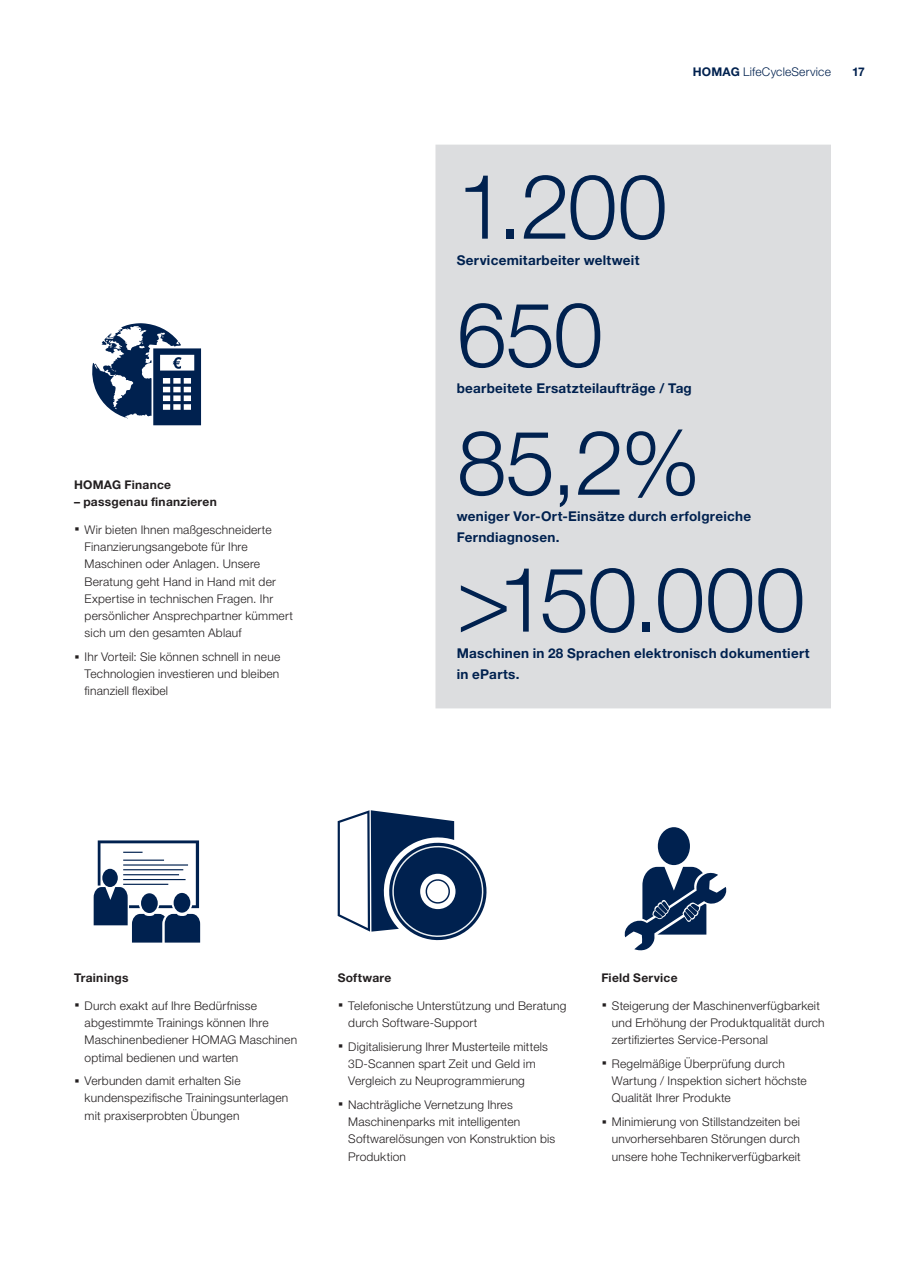
<style>
.page{position:relative;width:905px;height:1275px;background:#fff}
.page>*{position:absolute;margin:0;border:0;box-sizing:border-box;transform-origin:0 0}
.t1{font:300 90px "Helvetica Neue LTW1 G";letter-spacing:-.015em;color:#00214f}
.t2{font:700 13.5px/20.4px "Helvetica Neue LTW1 G";letter-spacing:.02em;color:#00214f}
.t3{font:300 12px/17.2px "Helvetica Neue LTW1 G";letter-spacing:.015em;color:#231f20}
.t4{font:700 12px "Helvetica Neue LTW1 G";letter-spacing:.025em;color:#231f20}
.t5{font:300 12px "Helvetica Neue LTW1 G";letter-spacing:.015em;color:#00214f}
.t6{font:700 12px "Helvetica Neue LTW1 G";color:#00214f}
.s1{font-weight:700;font-size:21px}
.s2{font-weight:700}
</style>
<div class="page">
<div style="left:658px;top:827px;width:32px;height:38px;background:#00214f;border-radius:50%"></div>
<svg style="left:624px;top:867px;width:103px;height:84px"></svg>
<svg style="left:338px;top:810px;width:148px;height:130px"></svg>
<svg style="left:94px;top:840px;width:106px;height:102px"></svg>
<div style="left:174px;top:893px;width:16px;height:20px;background:#00214f;border-radius:50%"></div>
<svg style="left:92px;top:323px;width:109px;height:102px"></svg>
<div style="left:435px;top:145px;width:396px;height:563px;background:#dcdddf"></div>
<p class="t4" style="left:74px;top:477px;width:99px">HOMAG Finance</p>
<p class="t4" style="left:74px;top:494px;width:144px">– passgenau finanzieren</p>
<p class="t3" style="left:85px;top:521px;width:210px;text-indent:-11px"><span class="s1">·</span> Wir bieten Ihnen maßgeschneiderte Finanzierungsangebote für Ihre Maschinen oder Anlagen. Unsere Beratung geht Hand in Hand mit der Expertise in technischen Fragen. Ihr persönlicher Ansprechpartner kümmert sich um den gesamten Ablauf</p>
<p class="t3" style="left:85px;top:648px;width:197px;text-align:justify;text-indent:-11px"><span class="s1">·</span> Ihr Vorteil: Sie können schnell in neue Technologien investieren und bleiben finanziell flexibel</p>
<p class="t5" style="left:693px;top:64px;width:140px"><span class="s2">HOMAG</span> LifeCycleService</p>
<p class="t6" style="left:852px;top:64px;width:14px">17</p>
<h1 class="t1" style="left:457px;top:152px;width:212px">1.200</h1>
<p class="t2" style="left:457px;top:250px;width:184px">Servicemitarbeiter weltweit</p>
<h1 class="t1" style="left:457px;top:280px;width:148px">650</h1>
<p class="t2" style="left:457px;top:378px;width:237px">bearbeitete Ersatzteilaufträge / Tag</p>
<h1 class="t1" style="left:457px;top:408px;width:245px">85,2%</h1>
<p class="t2" style="left:457px;top:506px;width:296px">weniger Vor-Ort-Einsätze durch erfolgreiche<br>Ferndiagnosen.</p>
<h1 class="t1" style="left:457px;top:544px;width:350px">&gt;150.000</h1>
<p class="t2" style="left:457px;top:643px;width:354px">Maschinen in 28 Sprachen elektronisch dokumentiert in eParts.</p>
<p class="t4" style="left:74px;top:970px;width:56px">Trainings</p>
<p class="t3" style="left:85px;top:997px;width:214px;text-indent:-11px"><span class="s1">·</span> Durch exakt auf Ihre Bedürfnisse abgestimmte Trainings können Ihre Maschinenbediener HOMAG Maschinen optimal bedienen und warten</p>
<p class="t3" style="left:85px;top:1072px;width:205px;text-indent:-11px"><span class="s1">·</span> Verbunden damit erhalten Sie kundenspezifische Trainingsunterlagen mit praxiserprobten Übungen</p>
<p class="t4" style="left:338px;top:970px;width:55px">Software</p>
<p class="t3" style="left:348px;top:997px;width:220px;text-indent:-11px"><span class="s1">·</span> Telefonische Unterstützung und Beratung durch Software-Support</p>
<p class="t3" style="left:348px;top:1038px;width:201px;text-indent:-11px"><span class="s1">·</span> Digitalisierung Ihrer Musterteile mittels<br>3D-Scannen spart Zeit und Geld im<br>Vergleich zu Neuprogrammierung</p>
<p class="t3" style="left:348px;top:1096px;width:208px;text-indent:-11px"><span class="s1">·</span> Nachträgliche Vernetzung Ihres<br>Maschinenparks mit intelligenten<br>Softwarelösungen von Konstruktion bis<br>Produktion</p>
<p class="t4" style="left:601px;top:970px;width:78px">Field Service</p>
<p class="t3" style="left:612px;top:997px;width:214px;text-indent:-11px"><span class="s1">·</span> Steigerung der Maschinenverfügbarkeit und Erhöhung der Produktqualität durch zertifiziertes Service-Personal</p>
<p class="t3" style="left:612px;top:1055px;width:196px;text-indent:-11px"><span class="s1">·</span> Regelmäßige Überprüfung durch<br>Wartung / Inspektion sichert höchste<br>Qualität Ihrer Produkte</p>
<p class="t3" style="left:612px;top:1113px;width:190px;text-align:justify;text-indent:-11px"><span class="s1">·</span> Minimierung von Stillstandzeiten bei unvorhersehbaren Störungen durch unsere hohe Technikerverfügbarkeit</p>
</div>
